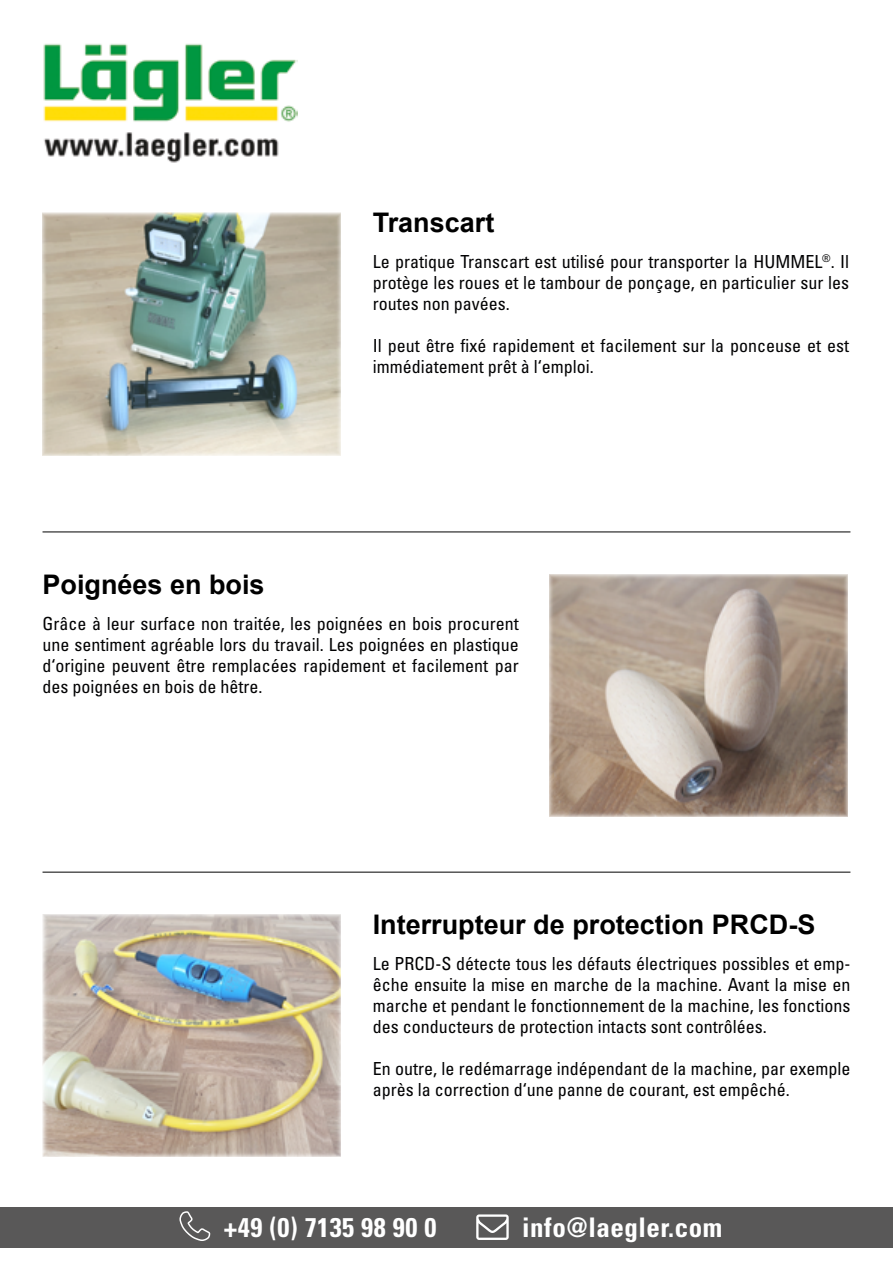
<style>
.page{position:relative;width:893px;height:1263px;background:#fff}
.page>*{position:absolute;margin:0;border:0;box-sizing:border-box;transform-origin:0 0}
.t1{font:700 27px "Arial";color:#000}
.t2{font:700 condensed 27px "Univers LT Std";letter-spacing:.02em;color:#fff}
.t3{font:condensed 18px/21px "Univers LT Pro";color:#020203;text-align:justify}
</style>
<div class="page">
<img style="left:43px;top:213px;width:297px;height:242px">
<img style="left:550px;top:574px;width:298px;height:242px">
<img style="left:43px;top:914px;width:297px;height:243px">
<hr style="left:43px;top:531px;width:807px;height:1px;background:#000">
<hr style="left:43px;top:872px;width:807px;height:1px;background:#000">
<img style="left:43px;top:43px;width:255px;height:120px">
<div style="left:0;top:1207px;width:893px;height:41px;background:#595858"></div>
<svg style="left:179px;top:1211px;width:32px;height:30px"></svg>
<svg style="left:476px;top:1214px;width:33px;height:26px"></svg>
<h1 class="t1" style="left:373px;top:204px;width:123px">Transcart</h1>
<p class="t3" style="left:373px;top:251px;width:478px">Le pratique Transcart est utilisé pour transporter la HUMMEL<sup>®</sup>. Il protège les roues et le tambour de ponçage, en particulier sur les routes non pavées.</p>
<p class="t3" style="left:373px;top:335px;width:478px">Il peut être fixé rapidement et facilement sur la ponceuse et est immédiatement prêt à l‘emploi.</p>
<h1 class="t1" style="left:43px;top:565px;width:224px">Poignées en bois</h1>
<p class="t3" style="left:43px;top:613px;width:478px">Grâce à leur surface non traitée, les poignées en bois procurent une sentiment agréable lors du travail. Les poignées en plastique d‘origine peuvent être remplacées rapidement et facilement par des poignées en bois de hêtre.</p>
<h1 class="t1" style="left:373px;top:905px;width:444px">Interrupteur de protection PRCD-S</h1>
<p class="t3" style="left:373px;top:953px;width:479px">Le PRCD-S détecte tous les défauts électriques possibles et emp&shy;êche ensuite la mise en marche de la machine. Avant la mise en marche et pendant le fonctionnement de la machine, les fonctions des conducteurs de protection intacts sont contrôlées.</p>
<p class="t3" style="left:373px;top:1058px;width:479px">En outre, le redémarrage indépendant de la machine, par exemple après la correction d‘une panne de courant, est empêché.</p>
<h1 class="t2" style="left:224px;top:1210px;width:214px">+49 (0) 7135 98 90 0</h1>
<h1 class="t2" style="left:522px;top:1210px;width:202px">info@laegler.com</h1>
</div>
